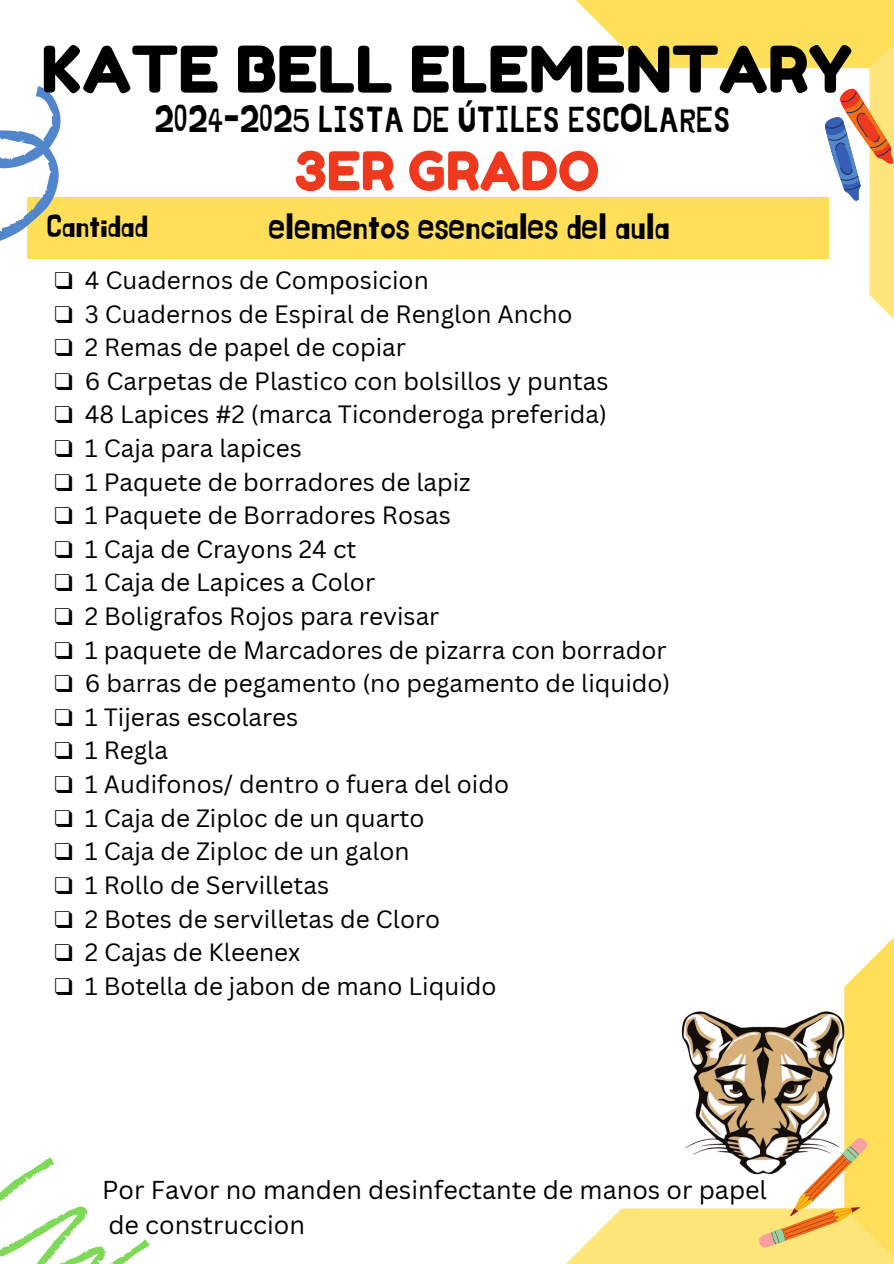
<style>
.page{position:relative;width:894px;height:1264px;background:#fff}
.page>*{position:absolute;margin:0;border:0;box-sizing:border-box;transform-origin:0 0}
.t1{font:64.05px "Fredoka One";color:#000}
.t2{font:53.25px "Fredoka One";color:#ef391f}
.t3{font:36.15px "Jingleberry";color:#000}
.t4{font:36px "Jingleberry";color:#000}
.t5{font:32.4px "Jingleberry";color:#000}
.t6{font:25.2px "Canva Sans";color:#000}
.t7{font:24.3px "Canva Sans";color:#000}
.s1{font-family:"Free Serif"}
</style>
<div class="page">
<svg style="left:844px;top:938px;width:49px;height:198px;background:#ffe26f"></svg>
<svg style="left:566px;top:0;width:251px;height:259px"></svg>
<svg style="left:567px;top:1136px;width:326px;height:127px"></svg>
<div style="left:27px;top:197px;width:800px;height:61px;background:#ffde59"></div>
<svg style="left:0;top:1157px;width:150px;height:106px"></svg>
<svg style="left:817px;top:0;width:76px;height:318px"></svg>
<svg style="left:0;top:86px;width:106px;height:173px"></svg>
<img style="left:665px;top:1006px;width:183px;height:183px">
<p class="t1" style="left:41px;top:30px;width:812px">KATE BELL ELEMENTARY</p>
<p class="t4" style="left:155px;top:103px;width:577px">2024-2025 LISTA DE ÚTILES ESCOLARES</p>
<h3 class="t2" style="left:294px;top:138px;width:306px">3ER GRADO</h3>
<h1 class="t5" style="left:47px;top:211px;width:103px">Cantidad</h1>
<p class="t3" style="left:269px;top:209px;width:402px">elementos esenciales del aula</p>
<h2 class="t7" style="left:54px;top:263px;width:376px"><span class="s1">❑</span> 4 Cuadernos de Composicion</h2>
<h5 class="t7" style="left:54px;top:297px;width:519px"><span class="s1">❑</span> 3 Cuadernos de Espiral de Renglon Ancho</h5>
<h4 class="t7" style="left:54px;top:330px;width:353px"><span class="s1">❑</span> 2 Remas de papel de copiar</h4>
<p class="t7" style="left:54px;top:364px;width:555px"><span class="s1">❑</span> 6 Carpetas de Plastico con bolsillos y puntas</p>
<p class="t7" style="left:54px;top:397px;width:554px"><span class="s1">❑</span> 48 Lapices #2 (marca Ticonderoga preferida)</p>
<p class="t7" style="left:54px;top:431px;width:249px"><span class="s1">❑</span> 1 Caja para lapices</p>
<p class="t7" style="left:54px;top:464px;width:418px"><span class="s1">❑</span> 1 Paquete de borradores de lapiz</p>
<p class="t7" style="left:54px;top:498px;width:398px"><span class="s1">❑</span> 1 Paquete de Borradores Rosas</p>
<p class="t7" style="left:54px;top:532px;width:303px"><span class="s1">❑</span> 1 Caja de Crayons 24 ct</p>
<p class="t7" style="left:54px;top:565px;width:322px"><span class="s1">❑</span> 1 Caja de Lapices a Color</p>
<p class="t7" style="left:54px;top:599px;width:386px"><span class="s1">❑</span> 2 Boligrafos Rojos para revisar</p>
<p class="t7" style="left:54px;top:632px;width:613px"><span class="s1">❑</span> 1 paquete de Marcadores de pizarra con borrador</p>
<p class="t7" style="left:54px;top:666px;width:617px"><span class="s1">❑</span> 6 barras de pegamento (no pegamento de liquido)</p>
<p class="t7" style="left:54px;top:700px;width:245px"><span class="s1">❑</span> 1 Tijeras escolares</p>
<p class="t7" style="left:54px;top:733px;width:115px"><span class="s1">❑</span> 1 Regla</p>
<p class="t7" style="left:54px;top:767px;width:456px"><span class="s1">❑</span> 1 Audifonos/ dentro o fuera del oido</p>
<p class="t7" style="left:54px;top:800px;width:371px"><span class="s1">❑</span> 1 Caja de Ziploc de un quarto</p>
<p class="t7" style="left:54px;top:834px;width:356px"><span class="s1">❑</span> 1 Caja de Ziploc de un galon</p>
<p class="t7" style="left:54px;top:868px;width:276px"><span class="s1">❑</span> 1 Rollo de Servilletas</p>
<p class="t7" style="left:54px;top:901px;width:387px"><span class="s1">❑</span> 2 Botes de servilletas de Cloro</p>
<p class="t7" style="left:54px;top:935px;width:247px"><span class="s1">❑</span> 2 Cajas de Kleenex</p>
<p class="t7" style="left:54px;top:968px;width:443px"><span class="s1">❑</span> 1 Botella de jabon de mano Liquido</p>
<p class="t6" style="left:102px;top:1171px;width:666px">Por Favor no manden desinfectante de manos or papel</p>
<p class="t6" style="left:108px;top:1206px;width:198px">de construccion</p>
</div>
